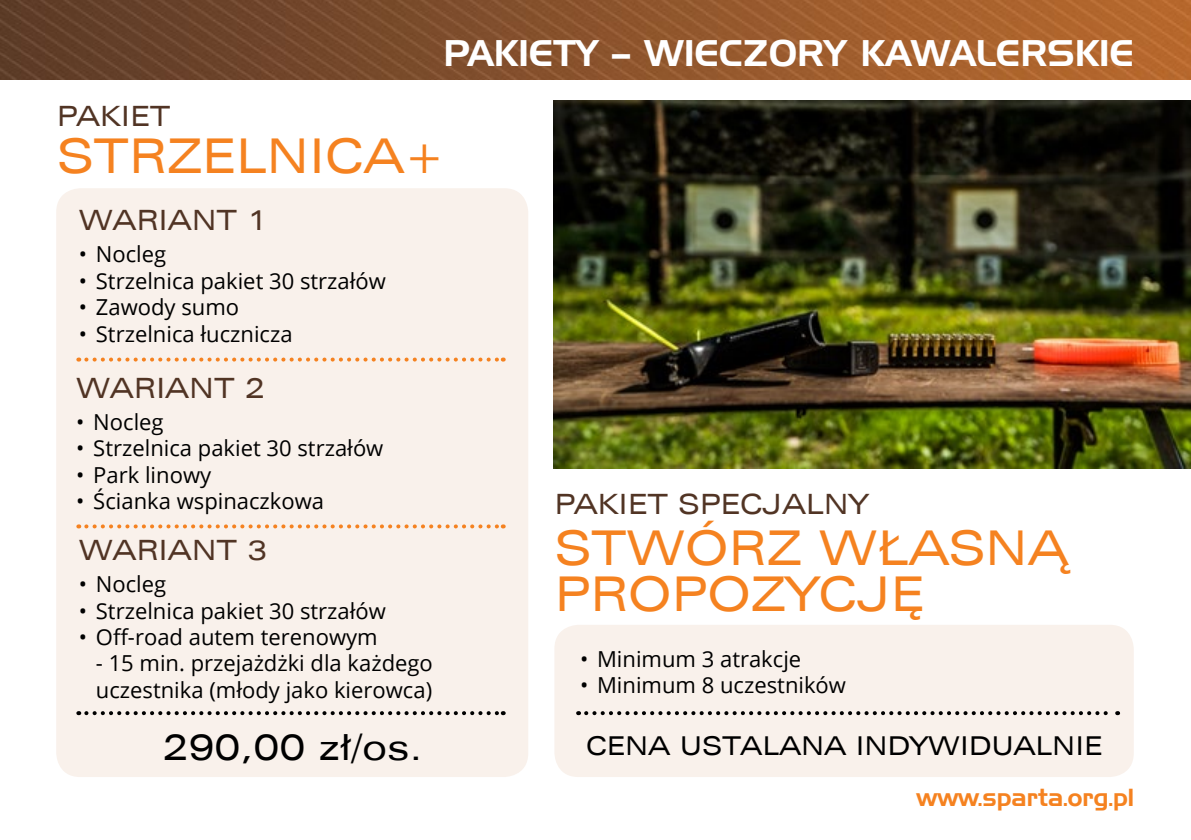
<style>
.page{position:relative;width:1191px;height:840px;background:#fff}
.page>*{position:absolute;margin:0;border:0;box-sizing:border-box;transform-origin:0 0}
.t1{font:48px/46px "Zurich Ex EU";color:#f58220}
.t2{font:36px "Handel Gothic EU";color:#fff}
.t3{font:36px "Zurich Ex EU";color:#000}
.t4{font:28px "Zurich Ex EU";color:#513424}
.t5{font:26px "Zurich Ex EU";color:#000}
.t6{font:24px "Handel Gothic EU";color:#f58220}
.t7{font:22px/26.4px "Open Sans";color:#000}
</style>
<div class="page">
<div style="left:56px;top:188px;width:472px;height:588px;background:#f9f1eb;border-radius:24px"></div>
<div style="left:554px;top:624px;width:579px;height:152px;background:#f9f1eb;border-radius:24px"></div>
<svg style="left:86px;top:711px;width:418px;height:3px"></svg>
<svg style="left:586px;top:711px;width:532px;height:3px"></svg>
<svg style="left:86px;top:357px;width:418px;height:4px"></svg>
<svg style="left:86px;top:524px;width:418px;height:4px"></svg>
<img style="left:554px;top:100px;width:637px;height:368px">
<img style="left:0;top:0;width:1191px;height:79px">
<h2 class="t2" style="left:443px;top:31px;width:23px">PAKIE</h2>
<h2 class="t2" style="left:553px;top:31px;width:117px">TY – WIECZORY</h2>
<h2 class="t2" style="left:860px;top:31px;width:30px">KAWA</h2>
<h2 class="t2" style="left:976px;top:31px;width:118px">LERSKIE</h2>
<p class="t4" style="left:57px;top:100px;width:19px">PAKIE</p>
<p class="t4" style="left:150px;top:100px;width:22px">T</p>
<h1 class="t1" style="left:57px;top:133px;width:389px">STRZELNI CA+</h1>
<p class="t4" style="left:79px;top:204px;width:190px">WAR IANT 1</p>
<p class="t7" style="left:79px;top:240px;width:89px">• Nocleg</p>
<p class="t7" style="left:79px;top:267px;width:308px">• Strzelnica pakiet 30 strzałów</p>
<p class="t7" style="left:79px;top:293px;width:162px">• Zawody sumo</p>
<p class="t7" style="left:79px;top:319px;width:215px">• Strzelnica łucznicza</p>
<p class="t4" style="left:76px;top:371px;width:190px">WAR IANT 2</p>
<p class="t7" style="left:76px;top:408px;width:89px">• Nocleg</p>
<p class="t7" style="left:76px;top:434px;width:308px">• Strzelnica pakiet 30 strzałów</p>
<p class="t7" style="left:76px;top:460px;width:136px">• Park linowy</p>
<p class="t7" style="left:76px;top:487px;width:249px">• Ścianka wspinaczkowa</p>
<p class="t4" style="left:79px;top:533px;width:190px">WAR IANT 3</p>
<p class="t7" style="left:79px;top:570px;width:89px">• Nocleg</p>
<p class="t7" style="left:79px;top:596px;width:308px">• Strzelnica pakiet 30 strzałów</p>
<p class="t7" style="left:79px;top:623px;width:300px">• Off-road autem terenowym</p>
<p class="t7" style="left:96px;top:649px;width:338px">- 15 min. przejażdżki dla każdego uczestnika (młody jako kierowca)</p>
<p class="t4" style="left:554px;top:488px;width:19px">PAKIE</p>
<p class="t4" style="left:647px;top:488px;width:225px">T SPECJALNY</p>
<h1 class="t1" style="left:554px;top:525px;width:516px">STWÓRZ WŁASNĄ<br>PROPOZYCJĘ</h1>
<p class="t7" style="left:580px;top:644px;width:223px">• Minimum 3 atrakcje</p>
<p class="t7" style="left:580px;top:671px;width:267px">• Minimum 8 uczestników</p>
<h2 class="t3" style="left:163px;top:725px;width:261px">290,00 ZŁ/OS.</h2>
<p class="t5" style="left:586px;top:730px;width:43px">CENA</p>
<p class="t5" style="left:679px;top:730px;width:123px">USTALANA</p>
<p class="t5" style="left:855px;top:730px;width:213px">IN DYWI DUALNIE</p>
<p class="t6" style="left:916px;top:782px;width:219px">www.sparta.org.pl</p>
</div>
